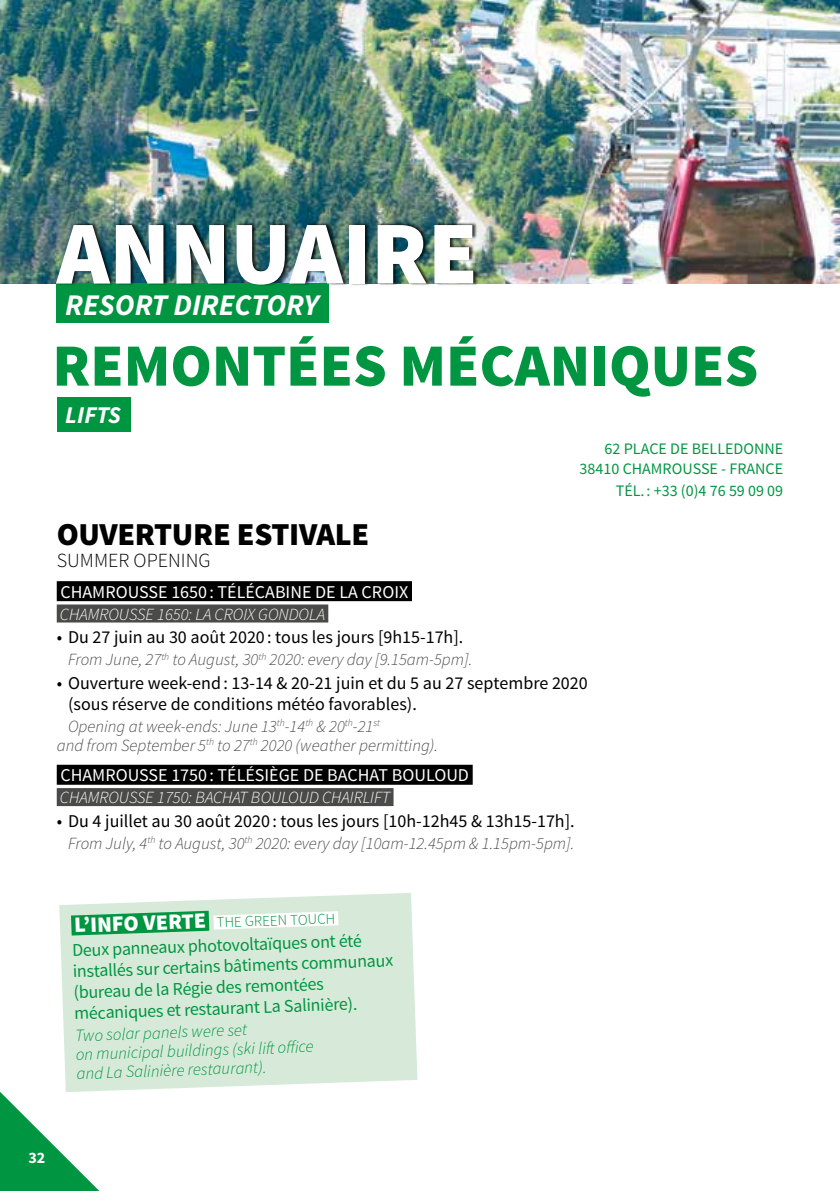
<style>
.page{position:relative;width:840px;height:1191px;background:#fff}
.page>*{position:absolute;margin:0;border:0;box-sizing:border-box;transform-origin:0 0}
.t1{font:900 90px "Source Sans Pro";color:#fff}
.t2{font:900 60px "Source Sans Pro";color:#009641}
.t3{font:900 32px "Source Sans Pro";letter-spacing:-.01em;color:#000}
.t4{font:italic 700 30px "Source Sans Pro";color:#fff}
.t5{font:italic 700 24px "Source Sans Pro";color:#fff}
.t6{font:300 20px "Source Sans Pro";color:#000}
.t7{font:18px/21px "Source Sans Pro";color:#000}
.t8{font:18px/21px "Source Sans Pro";color:#009641}
.t9{font:18px "Source Sans Pro";color:#fff}
.t10{font:italic 300 17px/19px "Source Sans Pro";color:#4a4a49}
.t11{font:italic 300 17px/19px "Source Sans Pro";color:#009641}
.t12{font:italic 300 17px "Source Sans Pro";color:#fff}
.t13{font:16px/19.2px "Source Sans Pro";color:#009641;text-align:right}
.t14{font:700 16px "Source Sans Pro";color:#fff}
.t15{font:300 15px "Source Sans Pro";color:#009641}
.s1{font-weight:900;font-size:22px;color:#fff}
</style>
<div class="page">
<svg style="left:0;top:1092px;width:100px;height:99px"></svg>
<img style="left:0;top:0;width:839px;height:283px">
<div style="left:57px;top:397px;width:73px;height:34px;background:#009641"></div>
<div style="left:57px;top:581px;width:355px;height:20px;background:#000"></div>
<div style="left:57px;top:604px;width:271px;height:18px;background:#4a4a49"></div>
<div style="left:57px;top:764px;width:415px;height:20px;background:#000"></div>
<div style="left:57px;top:788px;width:336px;height:18px;background:#4a4a49"></div>
<div style="left:57px;top:283px;width:272px;height:40px;background:#009641"></div>
<div style="left:56px;top:222px;width:422px;height:65px;background:#000;opacity:.75"></div>
<svg style="left:60px;top:893px;width:357px;height:199px;background:#daebdc"></svg>
<svg style="left:59px;top:900px;width:293px;height:46px"></svg>
<h1 class="t1" style="left:57px;top:195px;width:422px">ANNUAIRE</h1>
<h3 class="t4" style="left:65px;top:286px;width:255px">RESORT DIRECTORY</h3>
<h2 class="t2" style="left:52px;top:326px;width:706px">REMONTÉES MÉCANIQUES</h2>
<h3 class="t5" style="left:65px;top:399px;width:57px">LIFTS</h3>
<p class="t13" style="left:579px;top:440px;width:205px">62 PLACE DE BELLEDONNE<br>38410 CHAMROUSSE - FRANCE</p>
<p class="t13" style="left:615px;top:481px;width:169px">TÉL. : +33 (0)4 76 59 09 09</p>
<h3 class="t3" style="left:57px;top:514px;width:314px">OUVERTURE ESTIVALE</h3>
<p class="t6" style="left:57px;top:548px;width:155px">SUMMER OPENING</p>
<p class="t9" style="left:60px;top:580px;width:349px">CHAMROUSSE 1650 : TÉLÉCABINE DE LA CROIX</p>
<p class="t12" style="left:60px;top:603px;width:266px">CHAMROUSSE 1650: LA CROIX GONDOLA</p>
<p class="t7" style="left:57px;top:627px;width:408px">• Du 27 juin au 30 août 2020 : tous les jours [9h15-17h].</p>
<p class="t10" style="left:68px;top:650px;width:405px">From June, 27<sup>th</sup> to August, 30<sup>th</sup> 2020: every day [9.15am-5pm].</p>
<p class="t7" style="left:68px;top:673px;width:521px;text-indent:-11px">• Ouverture week-end: 13-14 &amp; 20-21 juin et du 5 au 27 septembre 2020 (sous réserve de conditions météo favorables).</p>
<p class="t10" style="left:57px;top:717px;width:382px;text-indent:11px">Opening at week-ends: June 13<sup>th</sup>-14<sup>th</sup> &amp; 20<sup>th</sup>-21<sup>st<br></sup>and from September 5<sup>th</sup> to 27<sup>th</sup> 2020 (weather permitting).</p>
<p class="t9" style="left:60px;top:764px;width:410px">CHAMROUSSE 1750 : TÉLÉSIÈGE DE BACHAT BOULOUD</p>
<p class="t12" style="left:60px;top:787px;width:331px">CHAMROUSSE 1750: BACHAT BOULOUD CHAIRLIFT</p>
<p class="t7" style="left:57px;top:810px;width:519px">• Du 4 juillet au 30 août 2020 : tous les jours [10h-12h45 &amp; 13h15-17h].</p>
<p class="t10" style="left:68px;top:833px;width:507px">From July, 4<sup>th</sup> to August, 30<sup>th</sup> 2020: every day [10am-12.45pm &amp; 1.15pm-5pm].</p>
<p class="t15" style="left:74px;top:918px;width:262px;rotate:-2deg"><span class="s1">L’INFO VERTE</span> THE GREEN TOUCH</p>
<p class="t8" style="left:72px;top:940px;width:322px;rotate:-2deg">Deux panneaux photovoltaïques ont été installés sur certains bâtiments communaux (bureau de la Régie des remontées mécaniques et restaurant La Salinière).</p>
<p class="t11" style="left:75px;top:1026px;width:239px;rotate:-2deg">Two solar panels were set<br>on municipal buildings (ski lift off ice and La Salinière restaurant).</p>
<p class="t14" style="left:28px;top:1147px;width:18px">32</p>
</div>
